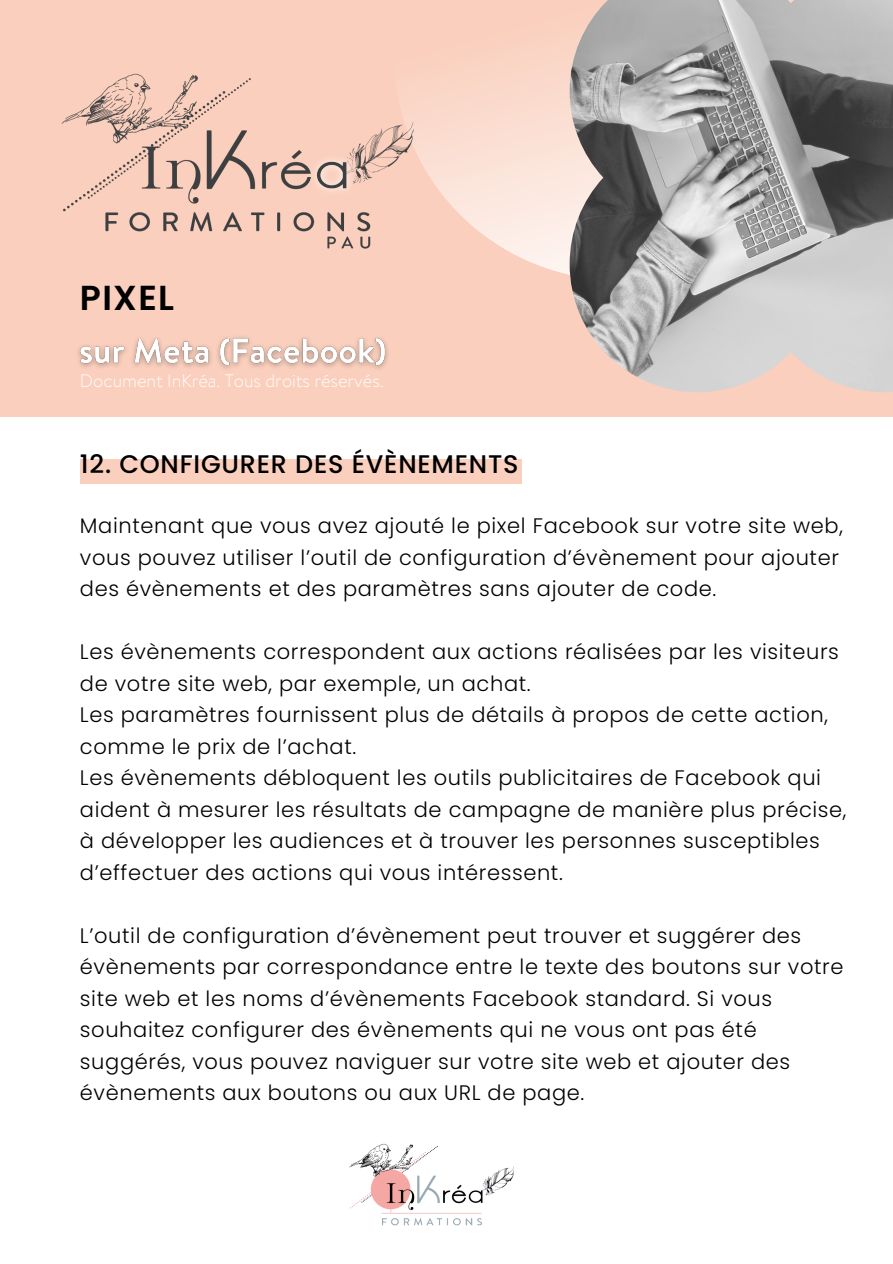
<style>
.page{position:relative;width:893px;height:1264px;background:#fff}
.page>*{position:absolute;margin:0;border:0;box-sizing:border-box;transform-origin:0 0}
.t1{font:600 34.65px "Poppins";letter-spacing:.04em;color:#000}
.t2{font:500 25.5px "Poppins";letter-spacing:.03em;color:#000}
.t3{font:300 21px/31.5px "Poppins";letter-spacing:.03em;color:#000}
.t4{font:300 18px "Brandon Text";color:#fff}
</style>
<div class="page">
<div style="left:0;top:0;width:892px;height:417px;background:#facfbd"></div>
<svg style="left:431px;top:62px;width:138px;height:213px"></svg>
<img style="left:569px;top:0;width:323px;height:392px">
<img style="left:61px;top:73px;width:370px;height:176px">
<img style="left:349px;top:1143px;width:166px;height:83px">
<div style="left:80px;top:459px;width:442px;height:25px;background:#facfbd"></div>
<img style="left:78px;top:337px;width:310px;height:32px">
<h1 class="t1" style="left:80px;top:273px;width:96px">PIXEL</h1>
<p class="t4" style="left:80px;top:368px;width:305px">Document InKréa. Tous droits réservés.</p>
<p class="t2" style="left:80px;top:446px;width:440px">12. CONFIGURER DES ÉVÈNEMENTS</p>
<p class="t3" style="left:80px;top:510px;width:764px">Maintenant que vous avez ajouté le pixel Facebook sur votre site web, vous pouvez utiliser l’outil de configuration d’évènement pour ajouter des évènements et des paramètres sans ajouter de code.</p>
<p class="t3" style="left:80px;top:636px;width:768px">Les évènements correspondent aux actions réalisées par les visiteurs de votre site web, par exemple, un achat.<br>Les paramètres fournissent plus de détails à propos de cette action, comme le prix de l’achat.<br>Les évènements débloquent les outils publicitaires de Facebook qui aident à mesurer les résultats de campagne de manière plus précise, à développer les audiences et à trouver les personnes susceptibles d’effectuer des actions qui vous intéressent.</p>
<p class="t3" style="left:80px;top:919px;width:765px">L’outil de configuration d’évènement peut trouver et suggérer des évènements par correspondance entre le texte des boutons sur votre site web et les noms d’évènements Facebook standard. Si vous souhaitez configurer des évènements qui ne vous ont pas été suggérés, vous pouvez naviguer sur votre site web et ajouter des évènements aux boutons ou aux URL de page.</p>
</div>
